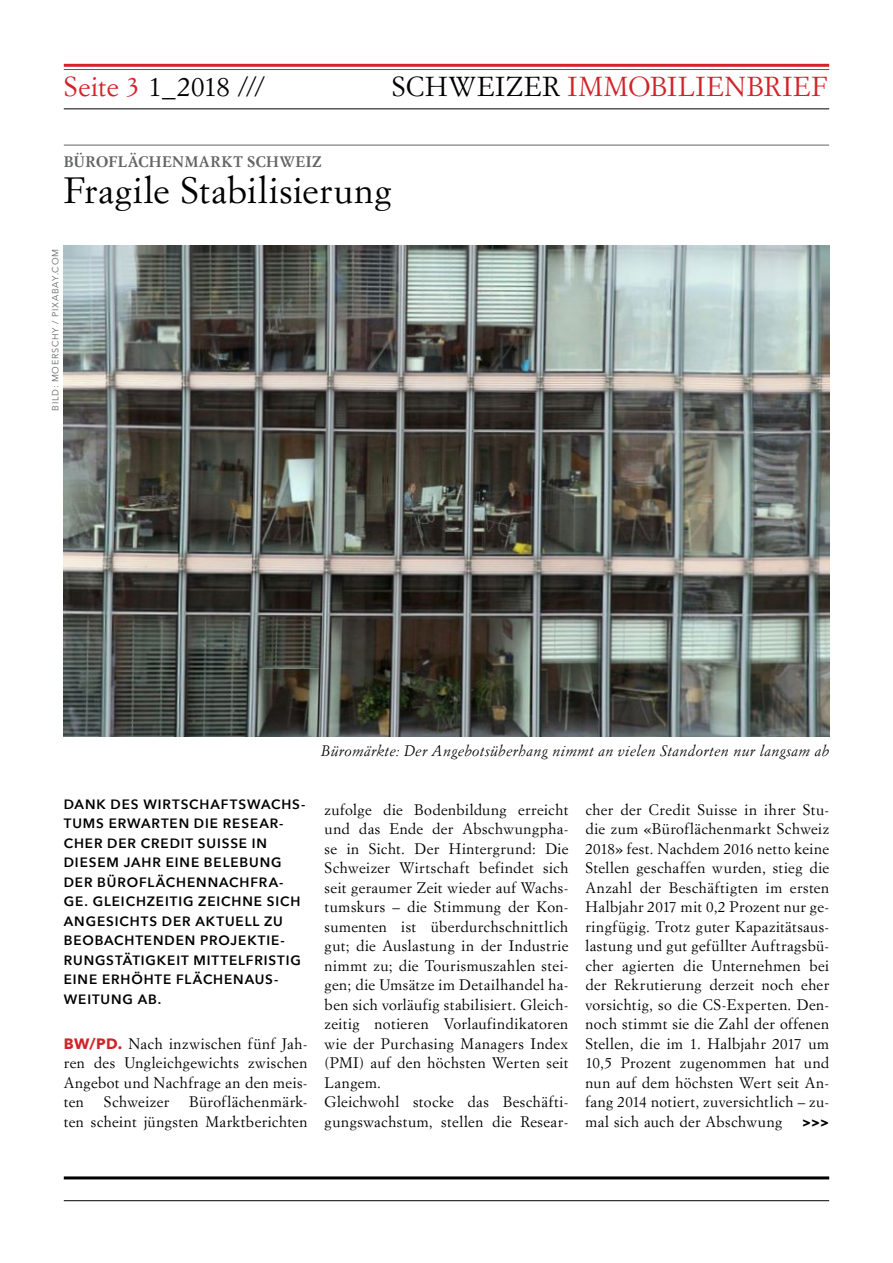
<style>
.page{position:relative;width:893px;height:1263px;background:#fff}
.page>*{position:absolute;margin:0;border:0;box-sizing:border-box;transform-origin:0 0}
.t1{font:36px "Simoncini Garamond Std";letter-spacing:.02em;color:#000}
.t2{font:27px "Simoncini Garamond Std";letter-spacing:.03em;color:#d2232a}
.t3{font:27px "Simoncini Garamond Std";letter-spacing:.005em;color:#000}
.t4{font:15px/19.5px "Simoncini Garamond Std";letter-spacing:.03em;color:#000;text-align:justify}
.t5{font:italic 15px "Simoncini Garamond Std";letter-spacing:.02em;color:#000}
.t6{font:700 15px "Simoncini Garamond Std";letter-spacing:.03em;color:#636466}
.t7{font:600 13.5px/19.5px "Avenir Next";letter-spacing:.065em;color:#000}
.t8{font:700 13.5px "Avenir Next";color:#000}
.t9{font:9px "Avenir Next";letter-spacing:.09em;color:#636466}
.s1{color:#d2232a}
.s2{color:#000}
.s3{font-family:"Avenir Next";font-weight:700;color:#d2232a}
</style>
<div class="page">
<hr style="left:64px;top:1176px;width:765px;height:3px;background:#000">
<hr style="left:64px;top:1200px;width:765px;height:1px;background:#000">
<hr style="left:64px;top:64px;width:765px;height:3px;background:#d2232a">
<hr style="left:64px;top:69px;width:765px;height:1px;background:#d2232a">
<hr style="left:64px;top:108px;width:765px;height:1px;background:#000">
<hr style="left:64px;top:145px;width:765px;height:1px;background:#636466">
<img style="left:64px;top:246px;width:765px;height:490px">
<h2 class="t3" style="left:64px;top:70px;width:203px"><span class="s1">Seite 3</span> 1_2018 ///</h2>
<h2 class="t2" style="left:392px;top:70px;width:437px"><span class="s2">SCHWEIZER</span> IMMOBILIENBRIEF</h2>
<p class="t6" style="left:64px;top:152px;width:259px">BÜROFLÄCHENMARKT SCHWEIZ</p>
<h1 class="t1" style="left:64px;top:168px;width:329px">Fragile Stabilisierung</h1>
<p class="t9" style="left:48px;top:411px;width:163px;rotate:-90deg">BILD: MOERSCHY / PIXABAY.COM</p>
<p class="t5" style="left:321px;top:742px;width:509px">Büromärkte: Der Angebotsüberhang nimmt an vielen Standorten nur langsam ab</p>
<p class="t7" style="left:64px;top:794px;width:243px">DANK DES WIRTSCHAFTSWACHS-<br>TUMS ERWARTEN DIE RESEAR-<br>CHER DER CREDIT SUISSE IN<br>DIESEM JAHR EINE BELEBUNG<br>DER BÜROFLÄCHENNACHFRA-<br>GE. GLEICHZEITIG ZEICHNE SICH<br>ANGESICHTS DER AKTUELL ZU<br>BEOBACHTENDEN PROJEKTIE-<br>RUNGSTÄTIGKEIT MITTELFRISTIG<br>EINE ERHÖHTE FLÄCHENAUS-<br>WEITUNG AB.</p>
<p class="t4" style="left:64px;top:1033px;width:245px"><span class="s3">BW/PD.</span> Nach inzwischen fünf Jah&shy;ren des Ungleichgewichts zwischen Angebot und Nachfrage an den meis&shy;ten</p>
<p class="t4" style="left:64px;top:1092px;width:245px;text-align:right">Büroflächenmärk-<br>ten scheint jüngsten Marktberichten</p>
<p class="t4" style="left:104px;top:1092px;width:67px">Schweizer</p>
<p class="t4" style="left:325px;top:799px;width:245px;text-align:left">zufolge die Bodenbildung erreicht und das Ende der Abschwungpha&shy;se in Sicht. Der Hintergrund: Die Schweizer Wirtschaft befindet sich seit geraumer Zeit wieder auf Wachs&shy;tumskurs – die Stimmung der Kon&shy;sumenten ist überdurchschnittlich gut; die Auslastung in der Industrie nimmt zu; die Tourismuszahlen stei&shy;gen; die Umsätze im Detailhandel ha&shy;ben sich vorläufig stabilisiert. Gleich&shy;zeitig notieren Vorlaufindikatoren wie der Purchasing Managers Index (PMI) auf den höchsten Werten seit Langem.<br>Gleichwohl stocke das Beschäfti&shy;gungswachstum, stellen die Resear-</p>
<p class="t4" style="left:585px;top:799px;width:245px">cher der Credit Suisse in ihrer Stu&shy;die zum «Büroflächenmarkt Schweiz 2018» fest. Nachdem 2016 netto keine Stellen geschaffen wurden, stieg die Anzahl der Beschäftigten im ersten Halbjahr 2017 mit 0,2 Prozent nur ge&shy;ringfügig. Trotz guter Kapazitätsaus&shy;lastung und gut gefüllter Auftragsbü&shy;cher agierten die Unternehmen bei der Rekrutierung derzeit noch eher vorsichtig, so die CS-Experten. Den&shy;noch stimmt sie die Zahl der offenen Stellen, die im 1. Halbjahr 2017 um 10,5 Prozent zugenommen hat und nun auf dem höchsten Wert seit An&shy;fang 2014 notiert, zuversichtlich – zu&shy;mal sich auch der Abschwung</p>
<p class="t8" style="left:802px;top:1110px;width:28px">&gt;&gt;&gt;</p>
</div>
